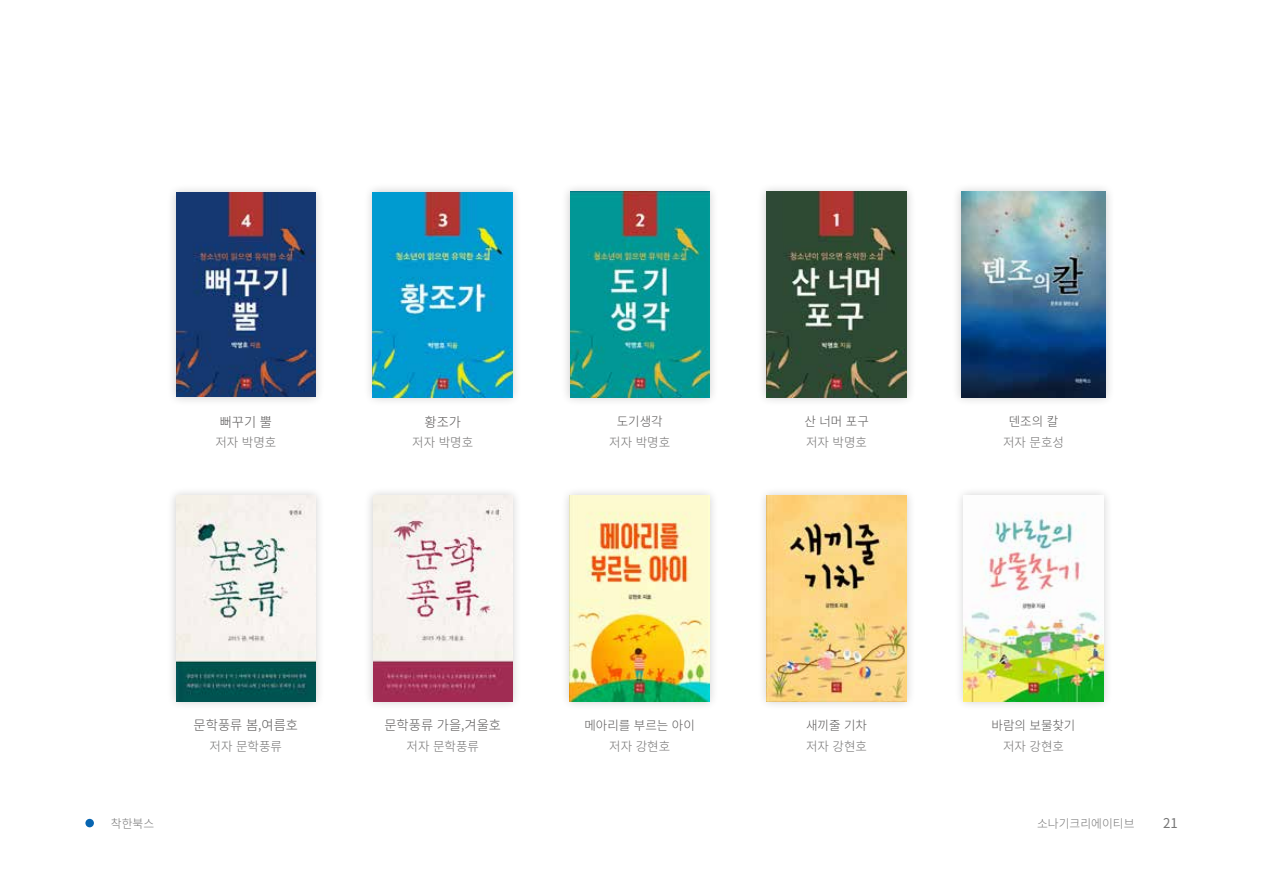
<style>
.page{position:relative;width:1263px;height:893px;background:#fff}
.page>*{position:absolute;margin:0;border:0;box-sizing:border-box;transform-origin:0 0}
.t1{font:300 13.5px "Noto Sans KR";color:#595757}
.t2{font:13.5px "Noto Sans KR";color:#767676}
.t3{font:300 12.75px "Noto Sans KR";color:#727171}
.t4{font:300 12.75px "Noto Sans KR";color:#595757}
.t5{font:300 12px "Noto Sans KR";color:#767676}
</style>
<div class="page">
<div style="left:85px;top:819px;width:9px;height:8px;background:#0765b1;border-radius:50%"></div>
<div style="left:167px;top:183px;width:158px;height:223px;background:#000;opacity:.2"></div>
<img style="left:177px;top:193px;width:138px;height:204px">
<div style="left:166px;top:486px;width:159px;height:225px;background:#000;opacity:.2"></div>
<img style="left:176px;top:496px;width:139px;height:205px">
<div style="left:363px;top:182px;width:159px;height:225px;background:#000;opacity:.2"></div>
<img style="left:373px;top:192px;width:140px;height:205px">
<div style="left:363px;top:486px;width:159px;height:225px;background:#000;opacity:.2"></div>
<img style="left:373px;top:496px;width:139px;height:205px">
<div style="left:560px;top:182px;width:159px;height:225px;background:#000;opacity:.2"></div>
<img style="left:570px;top:192px;width:139px;height:206px">
<div style="left:560px;top:486px;width:159px;height:225px;background:#000;opacity:.2"></div>
<img style="left:570px;top:496px;width:139px;height:205px">
<div style="left:756px;top:182px;width:160px;height:225px;background:#000;opacity:.2"></div>
<img style="left:766px;top:192px;width:141px;height:206px">
<div style="left:757px;top:486px;width:159px;height:225px;background:#000;opacity:.2"></div>
<img style="left:767px;top:496px;width:139px;height:205px">
<div style="left:951px;top:182px;width:164px;height:225px;background:#000;opacity:.2"></div>
<img style="left:961px;top:192px;width:145px;height:206px">
<div style="left:954px;top:486px;width:159px;height:225px;background:#000;opacity:.2"></div>
<img style="left:964px;top:496px;width:139px;height:205px">
<p class="t1" style="left:220px;top:414px;width:54px">뻐꾸기 뿔</p>
<p class="t3" style="left:215px;top:435px;width:62px">저자 박명호</p>
<p class="t1" style="left:424px;top:414px;width:38px">황조가</p>
<p class="t3" style="left:412px;top:435px;width:62px">저자 박명호</p>
<p class="t4" style="left:617px;top:414px;width:47px">도기생각</p>
<p class="t3" style="left:609px;top:435px;width:62px">저자 박명호</p>
<p class="t1" style="left:194px;top:718px;width:106px">문학풍류 봄,여름호</p>
<p class="t3" style="left:210px;top:739px;width:74px">저자 문학풍류</p>
<p class="t1" style="left:384px;top:718px;width:118px">문학풍류 가을,겨울호</p>
<p class="t3" style="left:406px;top:739px;width:74px">저자 문학풍류</p>
<p class="t4" style="left:584px;top:718px;width:112px">메아리를 부르는 아이</p>
<p class="t3" style="left:609px;top:739px;width:62px">저자 강현호</p>
<p class="t4" style="left:804px;top:414px;width:66px">산 너머 포구</p>
<p class="t3" style="left:806px;top:435px;width:62px">저자 박명호</p>
<p class="t4" style="left:806px;top:718px;width:62px">새끼줄 기차</p>
<p class="t3" style="left:806px;top:739px;width:62px">저자 강현호</p>
<p class="t4" style="left:1009px;top:414px;width:51px">덴조의 칼</p>
<p class="t3" style="left:1003px;top:435px;width:62px">저자 문호성</p>
<p class="t4" style="left:991px;top:718px;width:85px">바람의 보물찾기</p>
<p class="t3" style="left:1003px;top:739px;width:62px">저자 강현호</p>
<p class="t5" style="left:111px;top:816px;width:45px">착한북스</p>
<p class="t5" style="left:1037px;top:816px;width:99px">소나기크리에이티브</p>
<p class="t2" style="left:1163px;top:816px;width:16px">21</p>
</div>
